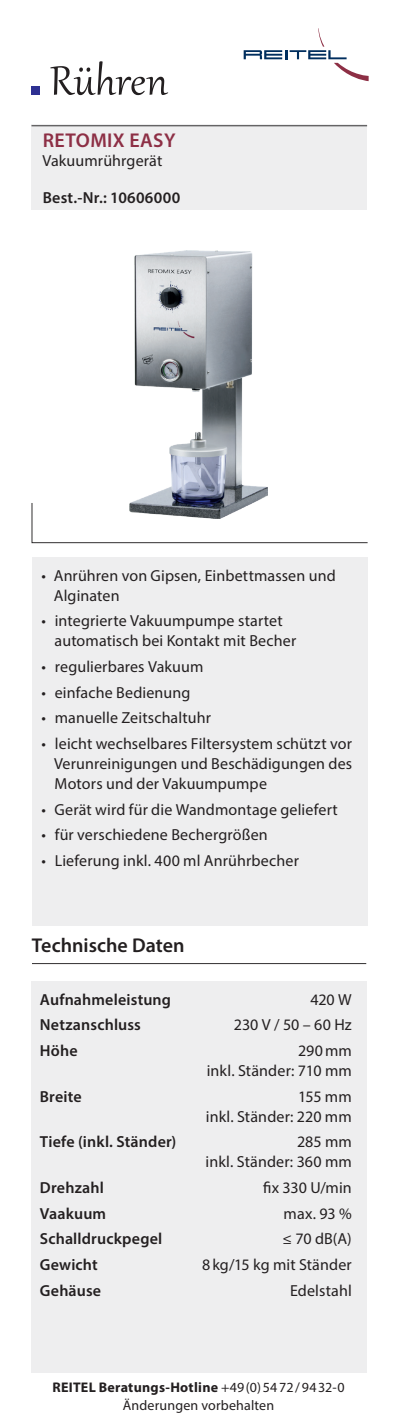
<style>
.page{position:relative;width:397px;height:1418px;background:#fff}
.page>*{position:absolute;margin:0;border:0;box-sizing:border-box;transform-origin:0 0}
.t1{font:50px "Gabriola";letter-spacing:.005em;color:#231f20}
.t2{font:600 20px "Myriad Pro";color:#231f20}
.t3{font:600 20px "Myriad Pro";letter-spacing:.02em;color:#8d2f45}
.t4{font:16px/20px "Myriad Pro";letter-spacing:.005em;color:#231f20;text-align:right}
.t5{font:600 16px "Myriad Pro";letter-spacing:.01em;color:#231f20}
.t6{font:14px/18px "Myriad Pro";letter-spacing:.015em;color:#231f20;text-align:center}
.s1{font-weight:700}
</style>
<div class="page">
<svg style="left:244px;top:28px;width:125px;height:53px"></svg>
<svg style="left:31px;top:503px;width:337px;height:40px"></svg>
<div style="left:32px;top:557px;width:335px;height:369px;background:#eeeeef"></div>
<div style="left:31px;top:981px;width:336px;height:391px;background:#eeeeef"></div>
<hr style="left:32px;top:963px;width:334px;height:1px;background:#312f30">
<div style="left:31px;top:125px;width:336px;height:85px;background:#eeeeef"></div>
<div style="left:31px;top:86px;width:9px;height:8px;background:#2e3092"></div>
<img style="left:129px;top:251px;width:139px;height:268px">
<hr style="left:31px;top:125px;width:336px;height:1px;background:#312f30">
<h1 class="t1" style="left:50px;top:48px;width:119px">Rühren</h1>
<p class="t3" style="left:43px;top:127px;width:134px">RETOMIX EASY</p>
<p class="t4" style="left:42px;top:151px;width:121px">Vakuumrührgerät</p>
<p class="t5" style="left:43px;top:187px;width:139px">Best.-Nr.: 10606000</p>
<p class="t4" style="left:54px;top:565px;width:283px;text-align:left;text-indent:-12px">• Anrühren von Gipsen, Einbettmassen und<br>Alginaten</p>
<p class="t4" style="left:55px;top:610px;width:243px;text-align:left;text-indent:-13px">• integrierte Vakuumpumpe startet automatisch bei Kontakt mit Becher</p>
<p class="t4" style="left:42px;top:656px;width:163px">• regulierbares Vakuum</p>
<p class="t4" style="left:42px;top:682px;width:150px">• einfache Bedienung</p>
<p class="t4" style="left:42px;top:707px;width:171px">• manuelle Zeitschaltuhr</p>
<p class="t4" style="left:54px;top:733px;width:300px;text-align:justify;text-indent:-12px">• leicht wechselbares Filtersystem schützt vor Verunreinigungen und Beschädigungen des Motors und der Vakuumpumpe</p>
<p class="t4" style="left:42px;top:799px;width:298px">• Gerät wird für die Wandmontage geliefert</p>
<p class="t4" style="left:42px;top:824px;width:228px">• für verschiedene Bechergrößen</p>
<p class="t4" style="left:42px;top:850px;width:259px">• Lieferung inkl. 400 ml Anrührbecher</p>
<p class="t2" style="left:32px;top:932px;width:154px">Technische Daten</p>
<p class="t5" style="left:40px;top:989px;width:133px">Aufnahmeleistung</p>
<p class="t4" style="left:311px;top:988px;width:43px">420 W</p>
<p class="t5" style="left:40px;top:1014px;width:103px">Netzanschluss</p>
<p class="t4" style="left:234px;top:1014px;width:119px">230 V / 50 – 60 Hz</p>
<p class="t5" style="left:40px;top:1040px;width:39px">Höhe</p>
<p class="t4" style="left:207px;top:1040px;width:146px">290mm<br>inkl. Ständer: 710 mm</p>
<p class="t5" style="left:40px;top:1086px;width:43px">Breite</p>
<p class="t4" style="left:206px;top:1085px;width:147px">155 mm<br>inkl. Ständer: 220 mm</p>
<p class="t5" style="left:40px;top:1131px;width:138px">Tiefe (inkl. Ständer)</p>
<p class="t4" style="left:206px;top:1131px;width:148px">285 mm<br>inkl. Ständer: 360 mm</p>
<p class="t5" style="left:40px;top:1177px;width:66px">Drehzahl</p>
<p class="t4" style="left:263px;top:1177px;width:90px">fix 330 U/min</p>
<p class="t5" style="left:40px;top:1203px;width:68px">Vaakuum</p>
<p class="t4" style="left:283px;top:1202px;width:70px">max. 93 %</p>
<p class="t5" style="left:40px;top:1228px;width:124px">Schalldruckpegel</p>
<p class="t4" style="left:282px;top:1228px;width:71px">≤ 70 dB(A)</p>
<p class="t5" style="left:40px;top:1254px;width:59px">Gewicht</p>
<p class="t4" style="left:202px;top:1254px;width:151px">8kg/15 kg mit Ständer</p>
<p class="t5" style="left:40px;top:1280px;width:63px">Gehäuse</p>
<p class="t4" style="left:290px;top:1279px;width:63px">Edelstahl</p>
<p class="t6" style="left:52px;top:1377px;width:293px"><span class="s1">REITEL Beratungs-Hotline</span> +49(0)5472/9432-0<br>Änderungen vorbehalten</p>
</div>
